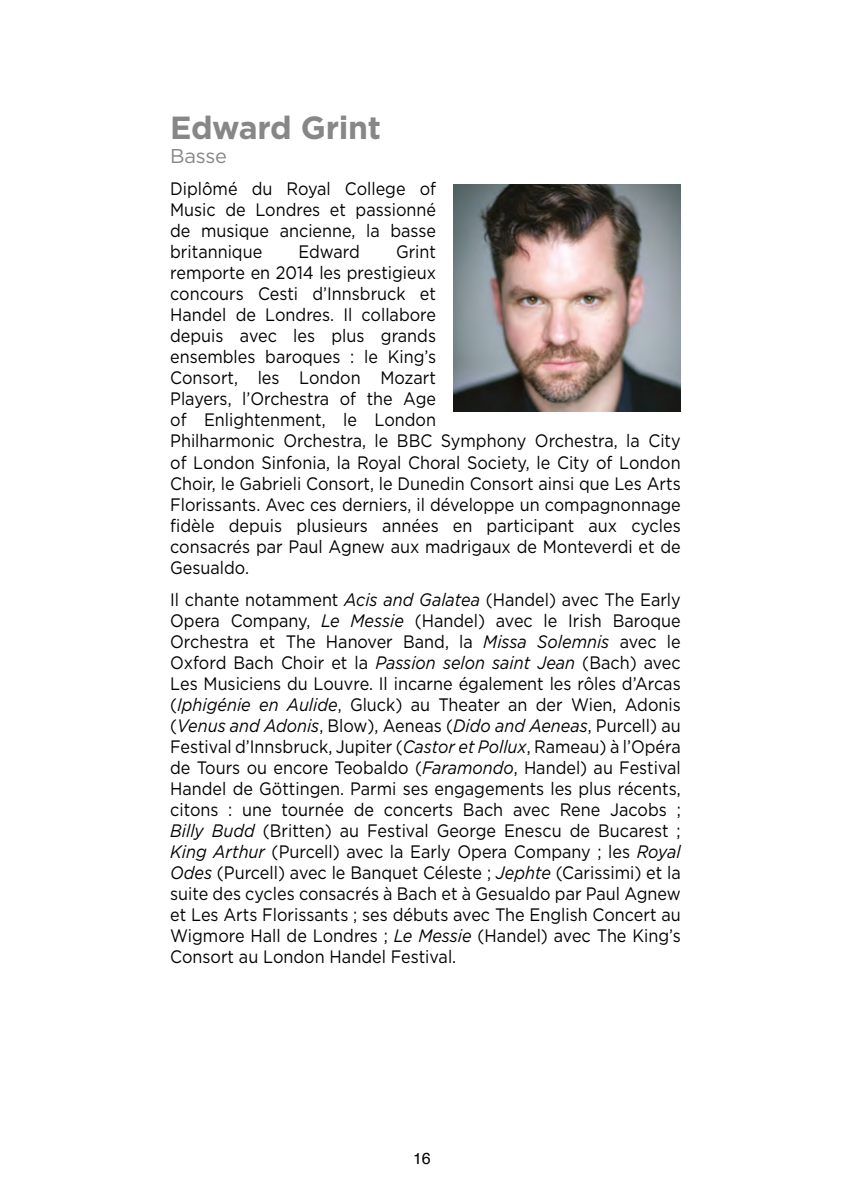
<style>
.page{position:relative;width:851px;height:1191px;background:#fff}
.page>*{position:absolute;margin:0;border:0;box-sizing:border-box;transform-origin:0 0}
.t1{font:700 32px "Gotham";letter-spacing:-.01em;color:#878787}
.t2{font:20px "Gotham";letter-spacing:-.01em;color:#878787}
.t3{font:18px/21px "Gotham";color:#000;text-align:justify;scale:.9 1}
.t4{font:16px "Helvetica";color:#000}
.s1{font-style:italic}
</style>
<div class="page">
<img style="left:453px;top:184px;width:227px;height:227px">
<p class="t1" style="left:170px;top:106px;width:212px">Edward Grint</p>
<p class="t2" style="left:170px;top:143px;width:58px">Basse</p>
<p class="t3" style="left:170px;top:178px;width:297px">Diplômé du Royal College of Music de Londres et passionné de musique ancienne, la basse britannique</p>
<p class="t3" style="left:298px;top:241px;width:70px">Edward</p>
<p class="t3" style="left:170px;top:241px;width:568px;text-align:left;text-indent:226px">Grint<br>remporte en 2014 les prestigieux<br>concours Cesti d’Innsbruck et<br>Handel de Londres. Il collabore<br>depuis avec les plus grands<br>ensembles baroques : le King’s<br>Consort, les London Mozart<br>Players, l’Orchestra of the Age<br>of Enlightenment, le London<br>Philharmonic Orchestra, le BBC Symphony Orchestra, la City of London Sinfonia, la Royal Choral Society, le City of London Choir, le Gabrieli Consort, le Dunedin Consort ainsi que Les Arts Florissants. Avec ces derniers, il développe un compagnonnage fidèle depuis plusieurs années en participant aux cycles consacrés par Paul Agnew aux madrigaux de Monteverdi et de Gesualdo.</p>
<p class="t3" style="left:170px;top:588px;width:568px">Il chante notamment <span class="s1">Acis and Galatea</span> (Handel) avec The Early Opera Company, <span class="s1">Le Messie</span> (Handel) avec le Irish Baroque Orchestra et The Hanover Band, la <span class="s1">Missa Solemnis</span> avec le Oxford Bach Choir et la <span class="s1">Passion selon saint Jean</span> (Bach) avec Les Musiciens du Louvre. Il incarne également les rôles d’Arcas (<span class="s1">Iphigénie en Aulide</span>, Gluck) au Theater an der Wien, Adonis (<span class="s1">Venus and Adonis</span>, Blow), Aeneas (<span class="s1">Dido and Aeneas</span>, Purcell) au Festival d’Innsbruck, Jupiter (<span class="s1">Castor et Pollux</span>, Rameau) à l’Opéra de Tours ou encore Teobaldo (<span class="s1">Faramondo</span>, Handel) au Festival Handel de Göttingen. Parmi ses engagements les plus récents, citons : une tournée de concerts Bach avec Rene Jacobs ; <span class="s1">Billy Budd</span> (Britten) au Festival George Enescu de Bucarest ; <span class="s1">King Arthur</span> (Purcell) avec la Early Opera Company ; les <span class="s1">Royal Odes</span> (Purcell) avec le Banquet Céleste ; <span class="s1">Jephte</span> (Carissimi) et la suite des cycles consacrés à Bach et à Gesualdo par Paul Agnew et Les Arts Florissants ; ses débuts avec The English Concert au Wigmore Hall de Londres ; <span class="s1">Le Messie</span> (Handel) avec The King’s Consort au London Handel Festival.</p>
<p class="t4" style="left:413px;top:1145px;width:19px">16</p>
</div>
